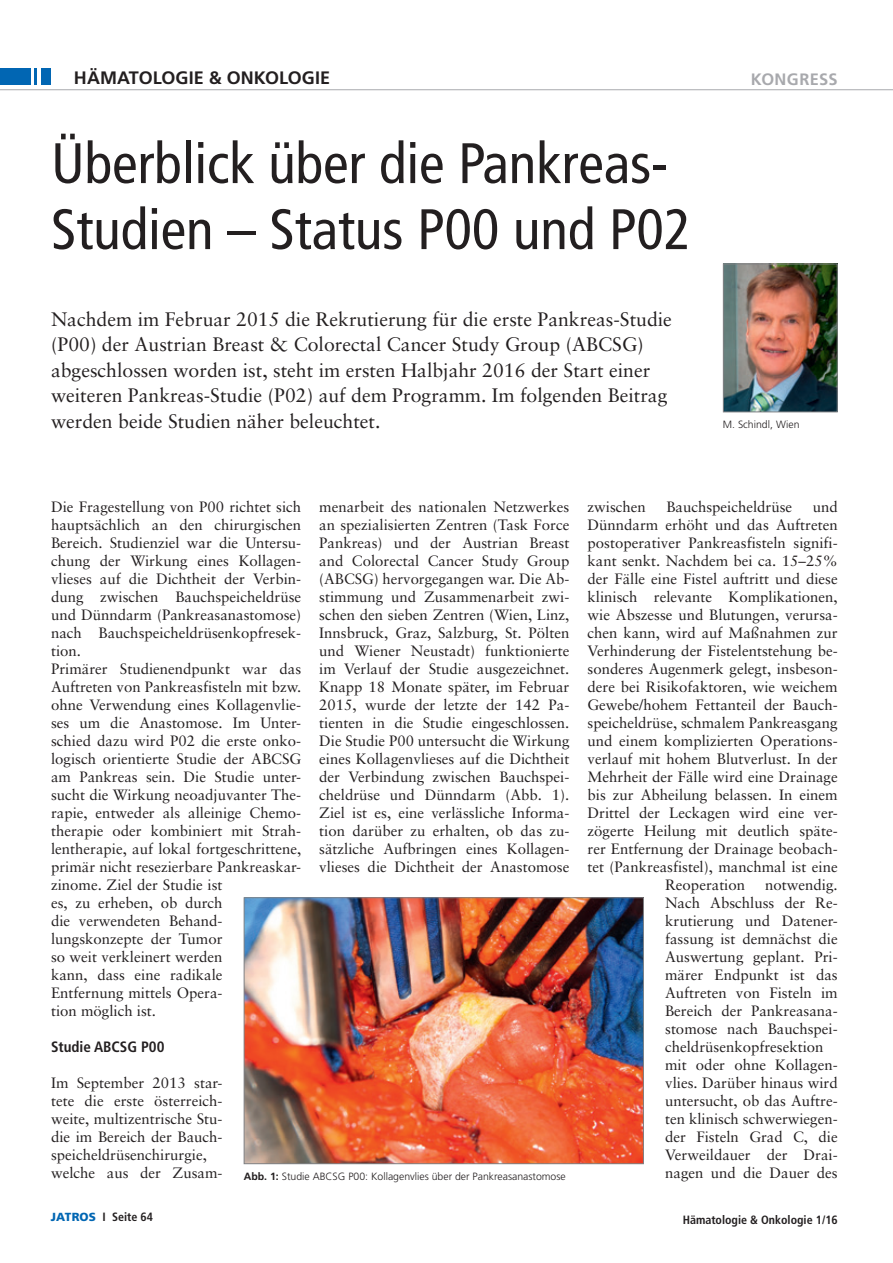
<style>
.page{position:relative;width:893px;height:1263px;background:#fff}
.page>*{position:absolute;margin:0;border:0;box-sizing:border-box;transform-origin:0 0}
.t1{font:condensed 57px/66px "Frutiger LT Std";color:#231f20}
.t2{font:19.5px/25.5px "Sabon";color:#231f20}
.t3{font:700 18px "Frutiger LT Std";color:#231f20}
.t4{font:700 16.5px "Frutiger LT Std";letter-spacing:.025em;color:#a8a9ad}
.t5{font:15px/18px "Sabon";color:#231f20}
.t6{font:700 condensed 15px "Frutiger LT Std";color:#231f20}
.t7{font:700 condensed 12px "Frutiger LT Std";color:#231f20}
.t8{font:300 10.5px "Frutiger LT Std";color:#231f20}
.s1{font-weight:700}
.s2{font-weight:900;font-stretch:normal;font-size:11.7px;color:#0166b3}
</style>
<div class="page">
<div style="left:0;top:68px;width:51px;height:17px;background:#0166b3"></div>
<hr style="left:37px;top:61px;width:4px;height:28px;background:#fff">
<hr style="left:31px;top:61px;width:2px;height:28px;background:#fff">
<hr style="left:0;top:89px;width:893px;height:1px;background:#a8a9ad">
<img style="left:725px;top:266px;width:111px;height:144px">
<div style="left:723px;top:264px;width:115px;height:148px;border:1px solid #808285"></div>
<img style="left:246px;top:899px;width:396px;height:263px">
<div style="left:244px;top:897px;width:400px;height:267px;border:1px solid #808285"></div>
<p class="t3" style="left:74px;top:67px;width:258px">HÄMATOLOGIE &amp; ONKOLOGIE</p>
<p class="t4" style="left:751px;top:69px;width:89px">KONGRESS</p>
<h1 class="t1" style="left:51px;top:131px;width:642px">Überblick über die Pankreas-<br>Studien – Status P00 und P02</h1>
<p class="t2" style="left:51px;top:306px;width:622px">Nachdem im Februar 2015 die Rekrutierung für die erste Pankreas-Studie (P00) der Austrian Breast &amp; Colorectal Cancer Study Group (ABCSG) abgeschlossen worden ist, steht im ersten Halbjahr 2016 der Start einer weiteren Pankreas-Studie (P02) auf dem Programm. Im folgenden Beitrag werden beide Studien näher beleuchtet.</p>
<p class="t8" style="left:723px;top:418px;width:78px">M. Schindl, Wien</p>
<p class="t5" style="left:51px;top:497px;width:252px">Die Fragestellung von P00 richtet sich hauptsächlich an den chirurgischen<br>Bereich. Studienziel war die Untersu&shy;chung der Wirkung eines Kollagen&shy;vlieses auf die Dichtheit der Verbin&shy;dung zwischen Bauchspeicheldrüse und Dünndarm (Pankreasanastomose) nach Bauchspeicheldrüsenkopfresek&shy;tion.<br>Primärer Studienendpunkt war das<br>Auftreten von Pankreasfisteln mit bzw. ohne Verwendung eines Kollagenvlie&shy;ses um die Anastomose. Im Unter&shy;schied dazu wird P02 die erste onko&shy;logisch orientierte Studie der ABCSG am Pankreas sein. Die Studie unter&shy;sucht die Wirkung neoadjuvanter The&shy;rapie, entweder als alleinige Chemo&shy;therapie oder kombiniert mit Strah&shy;lentherapie, auf lokal fortgeschrittene, primär nicht resezierbare Pankreaskar&shy;zinome. Ziel der Studie ist<br>es, zu erheben, ob durch<br>die verwendeten Behand&shy;lungskonzepte der Tumor<br>so weit verkleinert werden<br>kann, dass eine radikale<br>Entfernung mittels Opera-<br>tion möglich ist.</p>
<p class="t6" style="left:51px;top:1038px;width:115px">Studie ABCSG P00</p>
<p class="t5" style="left:51px;top:1073px;width:173px">Im September 2013 star&shy;tete die erste österreich&shy;weite, multizentrische Stu&shy;die im Bereich der Bauch&shy;speicheldrüsenchirurgie, welche aus der Zusam-</p>
<p class="t5" style="left:319px;top:497px;width:252px;text-align:justify">menarbeit des nationalen Netzwerkes an spezialisierten Zentren (Task Force Pankreas) und der Austrian Breast and Colorectal Cancer Study Group (ABCSG) hervorgegangen war. Die Ab&shy;stimmung und Zusammenarbeit zwi&shy;schen den sieben Zentren (Wien, Linz, Innsbruck, Graz, Salzburg, St. Pölten und Wiener Neustadt) funktionierte im Verlauf der Studie ausgezeichnet.<br>Knapp 18 Monate später, im Februar 2015, wurde der letzte der 142 Pa&shy;tienten in die Studie eingeschlossen.<br>Die Studie P00 untersucht die Wirkung eines Kollagenvlieses auf die Dichtheit der Verbindung zwischen Bauchspei&shy;cheldrüse und Dünndarm (Abb. 1).<br>Ziel ist es, eine verlässliche Informa&shy;tion darüber zu erhalten, ob das zu&shy;sätzliche Aufbringen eines Kollagen&shy;vlieses die Dichtheit der Anastomose</p>
<p class="t5" style="left:587px;top:497px;width:60px">zwischen</p>
<p class="t5" style="left:666px;top:497px;width:127px">Bauchspeicheldrüse</p>
<p class="t5" style="left:813px;top:497px;width:27px">und</p>
<p class="t5" style="left:587px;top:515px;width:252px">Dünndarm erhöht und das Auftreten</p>
<p class="t5" style="left:587px;top:533px;width:252px">postoperativer Pankreasfisteln signifi-</p>
<p class="t5" style="left:587px;top:551px;width:252px">kant senkt. Nachdem bei ca. 15–25%</p>
<p class="t5" style="left:587px;top:569px;width:252px">der Fälle eine Fistel auftritt und diese</p>
<p class="t5" style="left:587px;top:587px;width:252px">klinisch relevante Komplikationen,</p>
<p class="t5" style="left:587px;top:605px;width:252px">wie Abszesse und Blutungen, verursa-</p>
<p class="t5" style="left:587px;top:623px;width:252px">chen kann, wird auf Maßnahmen zur</p>
<p class="t5" style="left:587px;top:641px;width:252px">Verhinderung der Fistelentstehung be-</p>
<p class="t5" style="left:587px;top:659px;width:252px">sonderes Augenmerk gelegt, insbeson-</p>
<p class="t5" style="left:587px;top:677px;width:252px">dere bei Risikofaktoren, wie weichem</p>
<p class="t5" style="left:587px;top:695px;width:252px">Gewebe/hohem Fettanteil der Bauch-</p>
<p class="t5" style="left:587px;top:713px;width:252px">speicheldrüse, schmalem Pankreasgang</p>
<p class="t5" style="left:587px;top:731px;width:252px">und einem komplizierten Operations-</p>
<p class="t5" style="left:587px;top:749px;width:252px">verlauf mit hohem Blutverlust. In der</p>
<p class="t5" style="left:587px;top:767px;width:252px">Mehrheit der Fälle wird eine Drainage</p>
<p class="t5" style="left:587px;top:785px;width:252px">bis zur Abheilung belassen. In einem</p>
<p class="t5" style="left:587px;top:803px;width:252px">Drittel der Leckagen wird eine ver-</p>
<p class="t5" style="left:587px;top:821px;width:252px">zögerte Heilung mit deutlich späte-</p>
<p class="t5" style="left:587px;top:839px;width:252px">rer Entfernung der Drainage beobach-</p>
<p class="t5" style="left:587px;top:857px;width:252px">tet (Pankreasfistel), manchmal ist eine</p>
<p class="t5" style="left:665px;top:875px;width:82px">Reoperation</p>
<p class="t5" style="left:665px;top:875px;width:174px;text-indent:100px">notwendig.<br>Nach Abschluss der Re&shy;krutierung und Datener&shy;fassung ist demnächst die<br>Auswertung geplant. Pri&shy;märer Endpunkt ist das<br>Auftreten von Fisteln im<br>Bereich der Pankreasana&shy;stomose nach Bauchspei&shy;cheldrüsenkopfresektion mit oder ohne Kollagen&shy;vlies. Darüber hinaus wird untersucht, ob das Auftre&shy;ten klinisch schwerwiegen&shy;der Fisteln Grad C, die<br>Verweildauer der Drai&shy;nagen und die Dauer des</p>
<p class="t8" style="left:244px;top:1170px;width:323px"><span class="s1">Abb. 1:</span> Studie ABCSG P00: Kollagenvlies über der Pankreasanastomose</p>
<p class="t7" style="left:51px;top:1210px;width:104px"><span class="s2">JATROS</span> I Seite 64</p>
<p class="t7" style="left:683px;top:1212px;width:157px">Hämatologie &amp; Onkologie 1/16</p>
</div>
